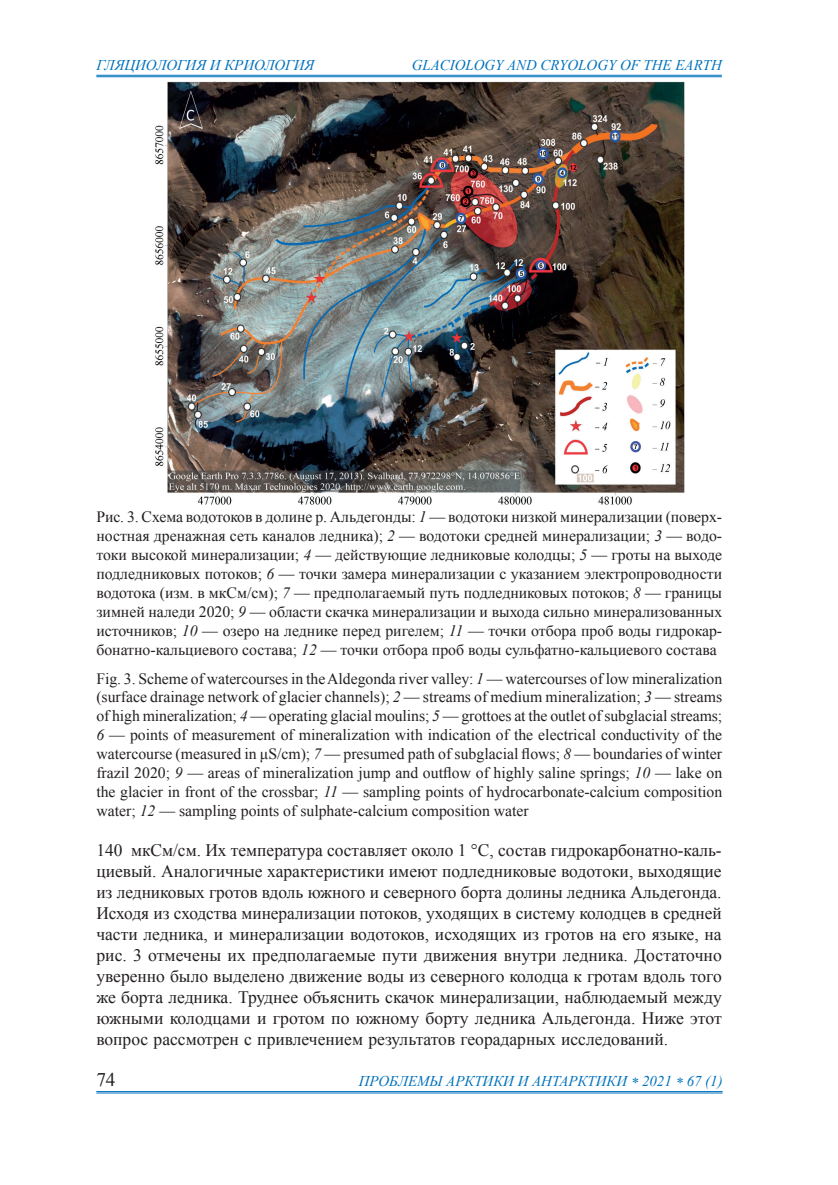
<style>
.page{position:relative;width:838px;height:1185px;background:#fff}
.page>*{position:absolute;margin:0;border:0;box-sizing:border-box;transform-origin:0 0}
.t1{font:19.25px "Times New Roman";color:#231f20}
.Основной_текст{font:17.5px/21px "Times New Roman";color:#231f20;text-align:justify}
.Подрисуночная{font:15.75px/18.9px "Times New Roman";color:#231f20;text-align:justify}
.Колонтитул_ПАА_ДВОЙН{font:italic 14.88px "Times New Roman";color:#0072bc}
.s1{font-style:italic}
</style>
<div class="page">
<hr style="left:96px;top:1091px;width:626px;height:1px;background:#0072bc">
<hr style="left:96px;top:1092px;width:626px;height:1px;background:#0072bc">
<img style="left:155px;top:81px;width:529px;height:424px">
<hr style="left:96px;top:75px;width:625px;height:1px;background:#0072bc">
<hr style="left:96px;top:76px;width:625px;height:1px;background:#0072bc">
<p class="Колонтитул_ПАА_ДВОЙН" style="left:96px;top:55px;width:219px">ГЛЯЦИОЛОГИЯ И КРИОЛОГИЯ</p>
<p class="Колонтитул_ПАА_ДВОЙН" style="left:412px;top:55px;width:311px">GLACIOLOGY AND CRYOLOGY OF THE EARTH</p>
<p class="Подрисуночная" style="left:96px;top:507px;width:627px">Рис. 3. Схема водотоков в долине р. Альдегонды: <span class="s1">1</span> — водотоки низкой минерализации (поверх&shy;ностная дренажная сеть каналов ледника); <span class="s1">2</span> — водотоки средней минерализации; <span class="s1">3</span> — водо&shy;токи высокой минерализации; <span class="s1">4</span> — действующие ледниковые колодцы; <span class="s1">5</span> — гроты на выходе подледниковых потоков; <span class="s1">6</span> — точки замера минерализации с указанием электропроводности водотока (изм. в мкСм/см); <span class="s1">7</span> — предполагаемый путь подледниковых потоков; <span class="s1">8</span> — границы зимней наледи 2020; <span class="s1">9</span> — области скачка минерализации и выхода сильно минерализованных источников; <span class="s1">10</span> — озеро на леднике перед ригелем; <span class="s1">11</span> — точки отбора проб воды гидрокар&shy;бонатно-кальциевого состава; <span class="s1">12</span> — точки отбора проб воды сульфатно-кальциевого состава</p>
<p class="Подрисуночная" style="left:96px;top:668px;width:627px">Fig. 3. Scheme of watercourses in the Aldegonda river valley: <span class="s1">1</span> — watercourses of low mineralization (surface drainage network of glacier channels); <span class="s1">2</span> — streams of medium mineralization; <span class="s1">3</span> — streams of high mineralization; <span class="s1">4</span> — operating glacial moulins; <span class="s1">5</span> — grottoes at the outlet of subglacial streams; <span class="s1">6</span> — points of measurement of mineralization with indication of the electrical conductivity of the watercourse (measured in μS/cm); <span class="s1">7</span> — presumed path of subglacial flows; <span class="s1">8</span> — boundaries of winter frazil 2020; <span class="s1">9</span> — areas of mineralization jump and outflow of highly saline springs; <span class="s1">10</span> — lake on the glacier in front of the crossbar; <span class="s1">11</span> — sampling points of hydrocarbonate-calcium composition water; <span class="s1">12</span> — sampling points of sulphate-calcium composition water</p>
<p class="Основной_текст" style="left:96px;top:839px;width:627px">140 мкСм/см. Их температура составляет около 1 °С, состав гидрокарбонатно-каль&shy;циевый. Аналогичные характеристики имеют подледниковые водотоки, выходящие из ледниковых гротов вдоль южного и северного борта долины ледника Альдегонда.<br>Исходя из сходства минерализации потоков, уходящих в систему колодцев в средней части ледника, и минерализации водотоков, исходящих из гротов на его языке, на рис. 3 отмечены их предполагаемые пути движения внутри ледника. Достаточно уверенно было выделено движение воды из северного колодца к гротам вдоль того же борта ледника. Труднее объяснить скачок минерализации, наблюдаемый между южными колодцами и гротом по южному борту ледника Альдегонда. Ниже этот вопрос рассмотрен с привлечением результатов георадарных исследований.</p>
<p class="t1" style="left:96px;top:1066px;width:21px">74</p>
<p class="Колонтитул_ПАА_ДВОЙН" style="left:359px;top:1071px;width:365px">ПРОБЛЕМЫ АРКТИКИ И АНТАРКТИКИ * 2021 * 67 (1)</p>
</div>
